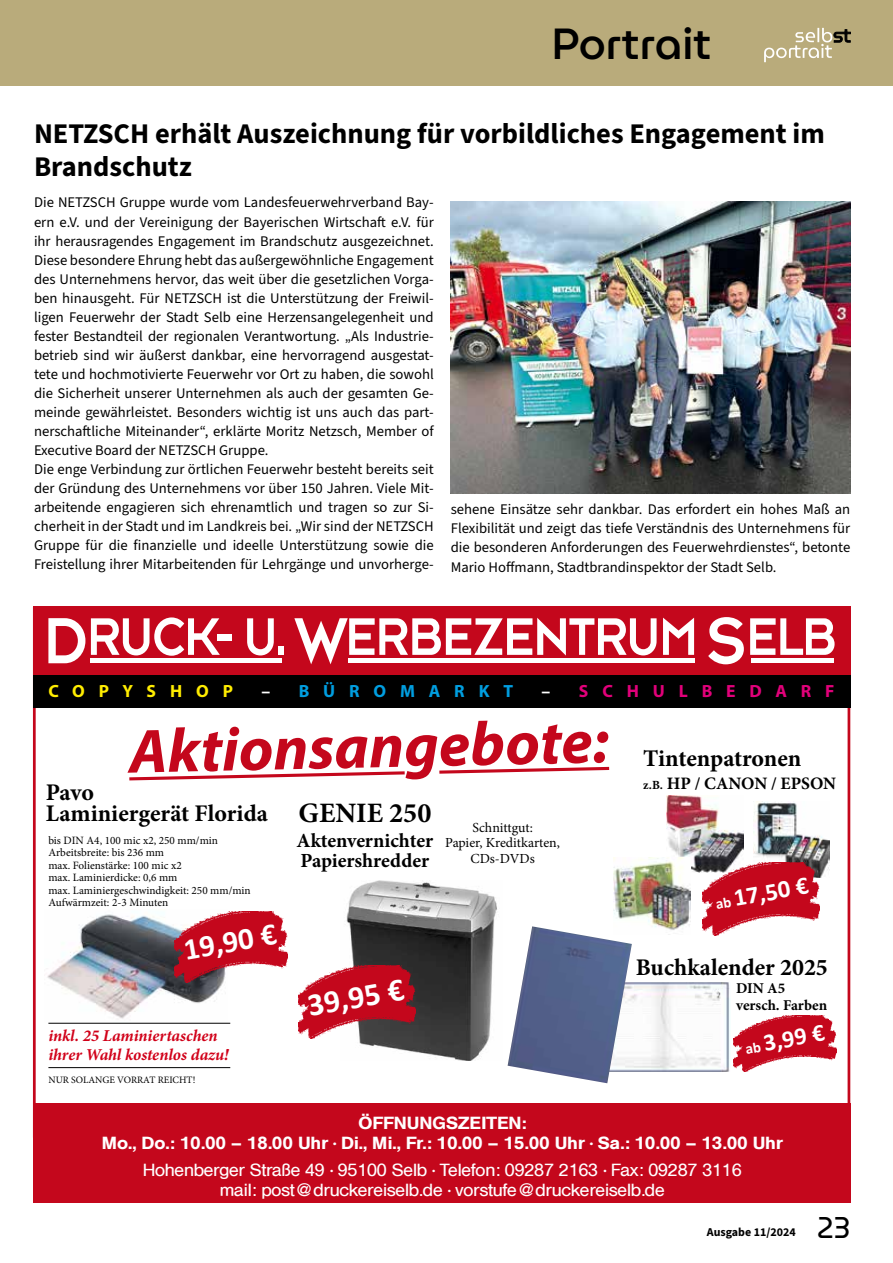
<style>
.page{position:relative;width:893px;height:1263px;background:#fff}
.page>*{position:absolute;margin:0;border:0;box-sizing:border-box;transform-origin:0 0}
.t1{font:italic 700 62.25px "Myriad Pro";color:#c4071c}
.t2{font:100 43.5px "Museo Moderno";color:#000}
.t3{font:700 32.1px "Calibri";color:#fff}
.t4{font:700 30.9px "Calibri";color:#fff}
.t5{font:100 30px "Museo Moderno";color:#000}
.t6{font:700 28.5px/33px "Source Sans 3";color:#000}
.t7{font:700 28.2px "Minion Pro";color:#000}
.t8{font:700 24.9px "Calibri";color:#fff}
.t9{font:700 24.45px "Calibri";color:#fff}
.t10{font:700 23.85px/21.5px "Minion Pro";color:#000}
.t11{font:700 20.1px/20.1px "Minion Pro";letter-spacing:-.005em;color:#000}
.t12{font:700 17.7px "Myriad Pro";letter-spacing:.785em;color:#e2007a}
.t13{font:700 17.7px "Myriad Pro";letter-spacing:.785em;color:#009ee0}
.t14{font:700 17.7px "Myriad Pro";letter-spacing:.785em;color:#ffed00}
.t15{font:17.4px/20px "Hel Reg";color:#fff;text-align:center;scale:1.06 1}
.t16{font:17.4px/20px "Hel Med";color:#fff;text-align:center;scale:1.06 1}
.t17{font:700 17.4px "Minion Pro";color:#000}
.t18{font:italic 700 16.65px/18.5px "Minion Pro";letter-spacing:-.005em;color:#d10019}
.t19{font:700 15px/16.2px "Minion Pro";color:#000}
.t20{font:14.7px/19px "Source Sans 3";color:#000}
.t21{font:13.8px/15.6px "Minion Pro";letter-spacing:-.005em;color:#000;text-align:center}
.t22{font:700 12px "Source Sans 3";color:#000}
.t23{font:11.25px/12.5px "Minion Pro";color:#000}
.t24{font:9.75px "Minion Pro";color:#000}
.s1{color:#fff}
.s2{font-size:12.45px}
.s3{font-size:15px}
</style>
<div class="page">
<div style="left:0;top:0;width:893px;height:85px;background:#b9ab7b"></div>
<svg style="left:764px;top:28px;width:86px;height:34px"></svg>
<img style="left:451px;top:201px;width:399px;height:293px">
<div style="left:33px;top:674px;width:817px;height:33px;background:#000"></div>
<div style="left:33px;top:1103px;width:817px;height:100px;background:#c4071c"></div>
<div style="left:33px;top:606px;width:817px;height:68px;background:#c4071c"></div>
<svg style="left:91px;top:617px;width:129px;height:39px"></svg>
<div style="left:217px;top:634px;width:14px;height:7px;background:#fff"></div>
<svg style="left:247px;top:618px;width:27px;height:37px"></svg>
<div style="left:279px;top:647px;width:5px;height:8px;background:#fff"></div>
<div style="left:90px;top:658px;width:192px;height:5px;background:#fff"></div>
<svg style="left:48px;top:618px;width:37px;height:45px"></svg>
<svg style="left:663px;top:618px;width:31px;height:37px"></svg>
<svg style="left:294px;top:618px;width:363px;height:46px"></svg>
<svg style="left:750px;top:618px;width:85px;height:37px"></svg>
<svg style="left:708px;top:617px;width:36px;height:47px"></svg>
<div style="left:348px;top:658px;width:347px;height:5px;background:#fff"></div>
<div style="left:751px;top:658px;width:82px;height:5px;background:#fff"></div>
<svg style="left:129px;top:771px;width:276px;height:10px"></svg>
<svg style="left:439px;top:766px;width:171px;height:8px"></svg>
<img style="left:47px;top:914px;width:181px;height:109px">
<img style="left:174px;top:911px;width:113px;height:71px">
<hr style="left:48px;top:1023px;width:182px;height:1px;background:#000">
<hr style="left:48px;top:1067px;width:182px;height:1px;background:#000">
<img style="left:346px;top:880px;width:151px;height:180px">
<img style="left:298px;top:965px;width:117px;height:74px">
<img style="left:667px;top:796px;width:76px;height:76px">
<img style="left:753px;top:801px;width:77px;height:76px">
<img style="left:632px;top:982px;width:98px;height:89px">
<img style="left:703px;top:862px;width:117px;height:74px">
<img style="left:733px;top:1015px;width:103px;height:57px">
<img style="left:614px;top:858px;width:76px;height:72px">
<img style="left:508px;top:926px;width:124px;height:157px">
<h2 class="t2" style="left:552px;top:10px;width:161px">Portrait</h2>
<h3 class="t6" style="left:34px;top:117px;width:792px">NETZSCH erhält Auszeichnung für vorbildliches Engagement im<br>Brandschutz</h3>
<p class="t20" style="left:34px;top:193px;width:401px">Die NETZSCH Gruppe wurde vom Landesfeuerwehrverband Bay&shy;ern e.V. und der Vereinigung der Bayerischen Wirtschaft e.V. für ihr herausragendes Engagement im Brandschutz ausgezeichnet.<br>Diese besondere Ehrung hebt das außergewöhnliche Engagement des Unternehmens hervor, das weit über die gesetzlichen Vorga&shy;ben hinausgeht. Für NETZSCH ist die Unterstützung der Freiwil&shy;ligen Feuerwehr der Stadt Selb eine Herzensangelegenheit und fester Bestandteil der regionalen Verantwortung. „Als Industrie&shy;betrieb sind wir äußerst dankbar, eine hervorragend ausgestat&shy;tete und hochmotivierte Feuerwehr vor Ort zu haben, die sowohl die Sicherheit unserer Unternehmen als auch der gesamten Ge&shy;meinde gewährleistet. Besonders wichtig ist uns auch das part&shy;nerschaftliche Miteinander“, erklärte Moritz Netzsch, Member of Executive Board der NETZSCH Gruppe.<br>Die enge Verbindung zur örtlichen Feuerwehr besteht bereits seit der Gründung des Unternehmens vor über 150 Jahren. Viele Mit&shy;arbeitende engagieren sich ehrenamtlich und tragen so zur Si&shy;cherheit in der Stadt und im Landkreis bei. „Wir sind der NETZSCH Gruppe für die finanzielle und ideelle Unterstützung sowie die Freistellung ihrer Mitarbeitenden für Lehrgänge und unvorherge-</p>
<p class="t20" style="left:451px;top:500px;width:401px;text-align:justify">sehene Einsätze sehr dankbar. Das erfordert ein hohes Maß an Flexibilität und zeigt das tiefe Verständnis des Unternehmens für die besonderen Anforderungen des Feuerwehrdienstes“, betonte Mario Hoffmann, Stadtbrandinspektor der Stadt Selb.</p>
<p class="t14" style="left:48px;top:680px;width:186px">COPYSHOP</p>
<p class="t13" style="left:261px;top:680px;width:253px"><span class="s1">–</span> BÜROMARKT</p>
<p class="t12" style="left:542px;top:680px;width:294px"><span class="s1">–</span> SCHULBEDARF</p>
<h1 class="t1" style="left:128px;top:710px;width:481px;rotate:-1deg">Aktionsangebote:</h1>
<h3 class="t10" style="left:643px;top:747px;width:159px">Tintenpatronen</h3>
<p class="t17" style="left:643px;top:772px;width:194px"><span class="s2">z.B.</span> HP / CANON / EPSON</p>
<h3 class="t10" style="left:46px;top:781px;width:224px">Pavo<br>Laminiergerät Florida</h3>
<h3 class="t7" style="left:299px;top:793px;width:134px">GENIE 250</h3>
<h3 class="t11" style="left:297px;top:831px;width:138px">Aktenvernichter<br>Papiershredder</h3>
<p class="t21" style="left:445px;top:819px;width:116px">Schnittgut:<br>Papier, Kreditkarten,<br>CDs-DVDs</p>
<p class="t23" style="left:48px;top:834px;width:204px">bis DIN A4, 100 mic x2, 250 mm/min<br>Arbeitsbreite: bis 236 mm<br>max. Folienstärke: 100 mic x2<br>max. Laminierdicke: 0,6 mm<br>max. Laminiergeschwindigkeit: 250 mm/min<br>Aufwärmzeit: 2-3 Minuten</p>
<h3 class="t8" style="left:713px;top:886px;width:96px;rotate:-10deg"><span class="s3">ab</span> 17,50 €</h3>
<h3 class="t4" style="left:181px;top:931px;width:95px;rotate:-10deg">19,90 €</h3>
<p class="t18" style="left:48px;top:1026px;width:182px">inkl. 25 Laminiertaschen ihrer Wahl kostenlos dazu!</p>
<p class="t24" style="left:48px;top:1073px;width:148px">NUR SOLANGE VORRAT REICHT!</p>
<h3 class="t3" style="left:305px;top:985px;width:99px;rotate:-10deg">39,95 €</h3>
<h3 class="t10" style="left:636px;top:956px;width:194px">Buchkalender 2025</h3>
<p class="t19" style="left:736px;top:980px;width:93px">DIN A5 versch. Farben</p>
<h3 class="t9" style="left:742px;top:1031px;width:82px;rotate:-10deg"><span class="s3">ab</span> 3,99 €</h3>
<p class="t16" style="left:102px;top:1113px;width:644px">ÖFFNUNGSZEITEN:<br>Mo., Do.: 10.00 – 18.00 Uhr · Di., Mi., Fr.: 10.00 – 15.00 Uhr · Sa.: 10.00 – 13.00 Uhr</p>
<p class="t15" style="left:143px;top:1160px;width:566px">Hohenberger Straße 49 · 95100 Selb · Telefon: 09287 2163 · Fax: 09287 3116 mail: post@druckereiselb.de · vorstufe@druckereiselb.de</p>
<p class="t22" style="left:707px;top:1224px;width:91px">Ausgabe 11/2024</p>
<h3 class="t5" style="left:817px;top:1204px;width:35px">23</h3>
</div>
